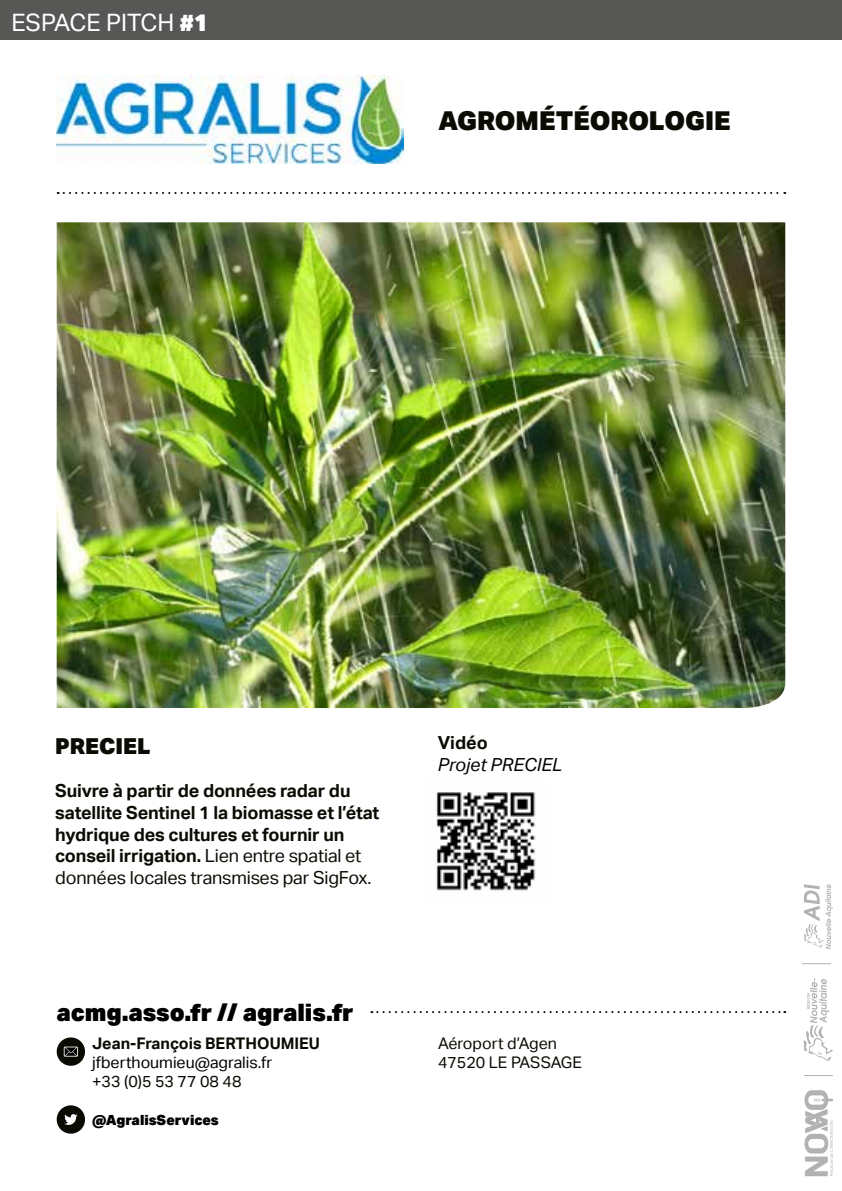
<style>
.page{position:relative;width:842px;height:1191px;background:#fff}
.page>*{position:absolute;margin:0;border:0;box-sizing:border-box;transform-origin:0 0}
.t1{font:900 26px "Aktiv Grotesk";color:#0a0c03}
.t2{font:900 24px "Aktiv Grotesk";color:#000}
.t3{font:24px "Aktiv Grotesk";color:#fff}
.t4{font:900 22px "Aktiv Grotesk";color:#0a0c03}
.t5{font:700 18px/21.6px "Aktiv Grotesk";letter-spacing:-.01em;color:#0a0c03}
.t6{font:italic 18px "Aktiv Grotesk";color:#000}
.t7{font:16px/19.2px "Aktiv Grotesk";color:#0a0c03}
.t8{font:700 16px "Aktiv Grotesk";color:#0a0c03}
.t9{font:16px "Aktiv Grotesk";color:#000}
.t10{font:900 14px "Aktiv Grotesk";color:#000}
.s1{font-weight:900}
.s2{font-weight:400}
</style>
<div class="page">
<svg style="left:802px;top:884px;width:31px;height:293px"></svg>
<img style="left:57px;top:75px;width:347px;height:89px">
<svg style="left:371px;top:1011px;width:414px;height:2px"></svg>
<svg style="left:56px;top:1037px;width:29px;height:29px"></svg>
<svg style="left:58px;top:192px;width:727px;height:2px"></svg>
<img style="left:57px;top:222px;width:728px;height:486px">
<img style="left:436px;top:792px;width:100px;height:99px">
<svg style="left:56px;top:1105px;width:29px;height:29px"></svg>
<div style="left:0;top:0;width:842px;height:40px;background:#575756"></div>
<h2 class="t3" style="left:11px;top:8px;width:198px">ESPACE PITCH <span class="s1">#1</span></h2>
<h1 class="t1" style="left:438px;top:104px;width:294px">AGROMÉTÉOROLOGIE</h1>
<p class="t4" style="left:55px;top:732px;width:97px">PRECIEL</p>
<p class="t5" style="left:55px;top:780px;width:326px">Suivre à partir de données radar du satellite Sentinel 1 la biomasse et l’état hydrique des cultures et fournir un conseil irrigation. <span class="s2">Lien entre spatial et données locales transmises par SigFox.</span></p>
<h2 class="t2" style="left:57px;top:996px;width:298px">acmg.asso.fr // agralis.fr</h2>
<p class="t8" style="left:92px;top:1034px;width:229px">Jean-François BERTHOUMIEU</p>
<p class="t9" style="left:92px;top:1053px;width:182px">jfberthoumieu@agralis.fr</p>
<p class="t7" style="left:92px;top:1072px;width:151px">+33 (0)5 53 77 08 48</p>
<p class="t10" style="left:92px;top:1111px;width:128px">@AgralisServices</p>
<p class="t5" style="left:438px;top:732px;width:52px">Vidéo</p>
<p class="t6" style="left:438px;top:754px;width:126px">Projet PRECIEL</p>
<p class="t7" style="left:438px;top:1033px;width:145px">Aéroport d’Agen<br>47520 LE PASSAGE</p>
</div>
